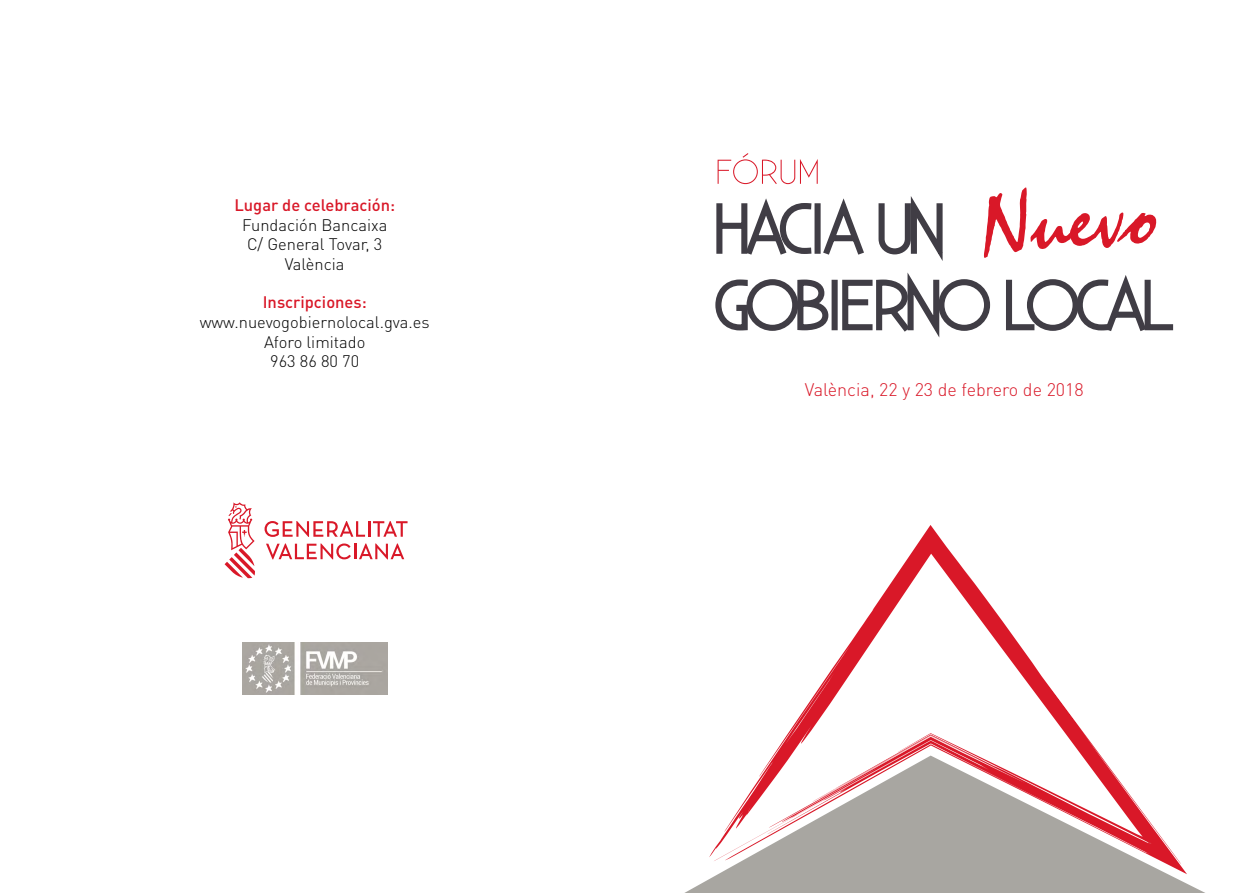
<style>
.page{position:relative;width:1259px;height:893px;background:#fff}
.page>*{position:absolute;margin:0;border:0;box-sizing:border-box;transform-origin:0 0}
.t1{font:300 18px "DIN Pro";color:#d91828}
.t2{font:300 16.5px/19.8px "DIN Pro";color:#000;text-align:center}
.t3{font:500 16.5px "DIN Pro";color:#d91828}
</style>
<div class="page">
<svg style="left:773px;top:525px;width:328px;height:231px"></svg>
<svg style="left:684px;top:756px;width:521px;height:137px"></svg>
<svg style="left:715px;top:153px;width:459px;height:185px"></svg>
<div style="left:736px;top:305px;width:11px;height:6px;background:#403d45"></div>
<img style="left:242px;top:642px;width:145px;height:53px">
<svg style="left:264px;top:521px;width:143px;height:16px"></svg>
<svg style="left:266px;top:543px;width:138px;height:16px"></svg>
<svg style="left:225px;top:502px;width:30px;height:76px"></svg>
<p class="t3" style="left:234px;top:194px;width:162px">Lugar de celebración:</p>
<p class="t2" style="left:242px;top:214px;width:147px">Fundación Bancaixa<br>C/ General Tovar, 3<br>València</p>
<p class="t3" style="left:263px;top:291px;width:105px">Inscripciones:</p>
<p class="t2" style="left:200px;top:311px;width:231px">www.nuevogobiernolocal.gva.es<br>Aforo limitado<br>963 86 80 70</p>
<p class="t1" style="left:805px;top:378px;width:280px">València, 22 y 23 de febrero de 2018</p>
</div>
